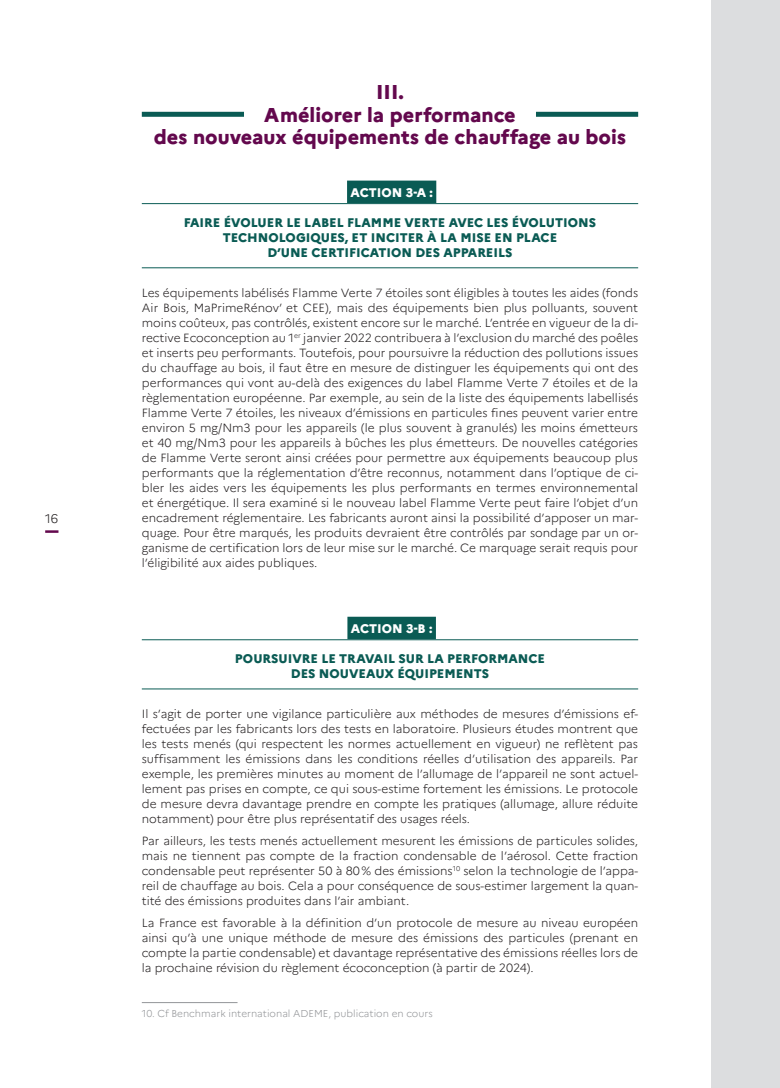
<style>
.page{position:relative;width:780px;height:1088px;background:#fff}
.page>*{position:absolute;margin:0;border:0;box-sizing:border-box;transform-origin:0 0}
.t1{font:800 20px/22.5px "Marianne";color:#63084d;text-align:center}
.t2{font:800 12.5px/15px "Marianne";color:#0a5b54;text-align:center}
.t3{font:800 12.5px "Marianne";color:#fff}
.t4{font:300 12.5px "Marianne";color:#231f20}
.t5{font:300 11.88px/15px "Marianne";color:#231f20;text-align:justify}
.t6{font:300 10px "Marianne";color:#939598}
</style>
<div class="page">
<div style="left:711px;top:0;width:69px;height:1088px;background:#dcdddf"></div>
<svg style="left:45px;top:530px;width:13px;height:3px"></svg>
<hr style="left:142px;top:203px;width:496px;height:1px;background:#0a5b54">
<div style="left:347px;top:181px;width:89px;height:22px;background:#0a5b54"></div>
<hr style="left:142px;top:267px;width:496px;height:1px;background:#0a5b54">
<hr style="left:142px;top:639px;width:496px;height:1px;background:#0a5b54">
<div style="left:347px;top:617px;width:89px;height:22px;background:#0a5b54"></div>
<hr style="left:142px;top:689px;width:496px;height:1px;background:#0a5b54">
<div style="left:142px;top:112px;width:102px;height:5px;background:#0a5b54"></div>
<div style="left:536px;top:112px;width:102px;height:5px;background:#0a5b54"></div>
<hr style="left:142px;top:1002px;width:95px;height:1px;background:#939598">
<p class="t4" style="left:45px;top:511px;width:15px">16</p>
<h1 class="t1" style="left:154px;top:81px;width:473px">III.<br>Améliorer la performance<br>des nouveaux équipements de chauffage au bois</h1>
<p class="t3" style="left:350px;top:185px;width:84px">ACTION 3-A :</p>
<p class="t2" style="left:184px;top:215px;width:413px">FAIRE ÉVOLUER LE LABEL FLAMME VERTE AVEC LES ÉVOLUTIONS<br>TECHNOLOGIQUES, ET INCITER À LA MISE EN PLACE<br>D’UNE CERTIFICATION DES APPAREILS</p>
<p class="t5" style="left:142px;top:285px;width:498px">Les équipements labélisés Flamme Verte 7 étoiles sont éligibles à toutes les aides (fonds Air Bois, MaPrimeRénov’ et CEE), mais des équipements bien plus polluants, souvent moins coûteux, pas contrôlés, existent encore sur le marché. L’entrée en vigueur de la di&shy;rective Ecoconception au 1<sup>er</sup> janvier 2022 contribuera à l’exclusion du marché des poêles et inserts peu performants. Toutefois, pour poursuivre la réduction des pollutions issues du chauffage au bois, il faut être en mesure de distinguer les équipements qui ont des performances qui vont au-delà des exigences du label Flamme Verte 7 étoiles et de la règlementation européenne. Par exemple, au sein de la liste des équipements labellisés Flamme Verte 7 étoiles, les niveaux d’émissions en particules fines peuvent varier entre environ 5 mg/Nm3 pour les appareils (le plus souvent à granulés) les moins émetteurs et 40 mg/Nm3 pour les appareils à bûches les plus émetteurs. De nouvelles catégories de Flamme Verte seront ainsi créées pour permettre aux équipements beaucoup plus performants que la réglementation d’être reconnus, notamment dans l’optique de ci&shy;bler les aides vers les équipements les plus performants en termes environnemental et énergétique. Il sera examiné si le nouveau label Flamme Verte peut faire l’objet d’un encadrement réglementaire. Les fabricants auront ainsi la possibilité d’apposer un mar&shy;quage. Pour être marqués, les produits devraient être contrôlés par sondage par un or&shy;ganisme de certification lors de leur mise sur le marché. Ce marquage serait requis pour l’éligibilité aux aides publiques.</p>
<p class="t3" style="left:351px;top:621px;width:83px">ACTION 3-B :</p>
<p class="t2" style="left:235px;top:651px;width:312px">POURSUIVRE LE TRAVAIL SUR LA PERFORMANCE<br>DES NOUVEAUX ÉQUIPEMENTS</p>
<p class="t5" style="left:142px;top:706px;width:498px">Il s’agit de porter une vigilance particulière aux méthodes de mesures d’émissions ef&shy;fectuées par les fabricants lors des tests en laboratoire. Plusieurs études montrent que les tests menés (qui respectent les normes actuellement en vigueur) ne reflètent pas suffisamment les émissions dans les conditions réelles d’utilisation des appareils. Par exemple, les premières minutes au moment de l’allumage de l’appareil ne sont actuel&shy;lement pas prises en compte, ce qui sous-estime fortement les émissions. Le protocole de mesure devra davantage prendre en compte les pratiques (allumage, allure réduite notamment) pour être plus représentatif des usages réels.</p>
<p class="t5" style="left:142px;top:833px;width:498px">Par ailleurs, les tests menés actuellement mesurent les émissions de particules solides, mais ne tiennent pas compte de la fraction condensable de l’aérosol. Cette fraction condensable peut représenter 50 à 80% des émissions<sup>10</sup> selon la technologie de l’appa&shy;reil de chauffage au bois. Cela a pour conséquence de sous-estimer largement la quan&shy;tité des émissions produites dans l’air ambiant.</p>
<p class="t5" style="left:142px;top:915px;width:498px">La France est favorable à la définition d’un protocole de mesure au niveau européen ainsi qu’à une unique méthode de mesure des émissions des particules (prenant en compte la partie condensable) et davantage représentative des émissions réelles lors de la prochaine révision du règlement écoconception (à partir de 2024).</p>
<p class="t6" style="left:142px;top:1007px;width:292px">10. Cf Benchmark international ADEME, publication en cours</p>
</div>
